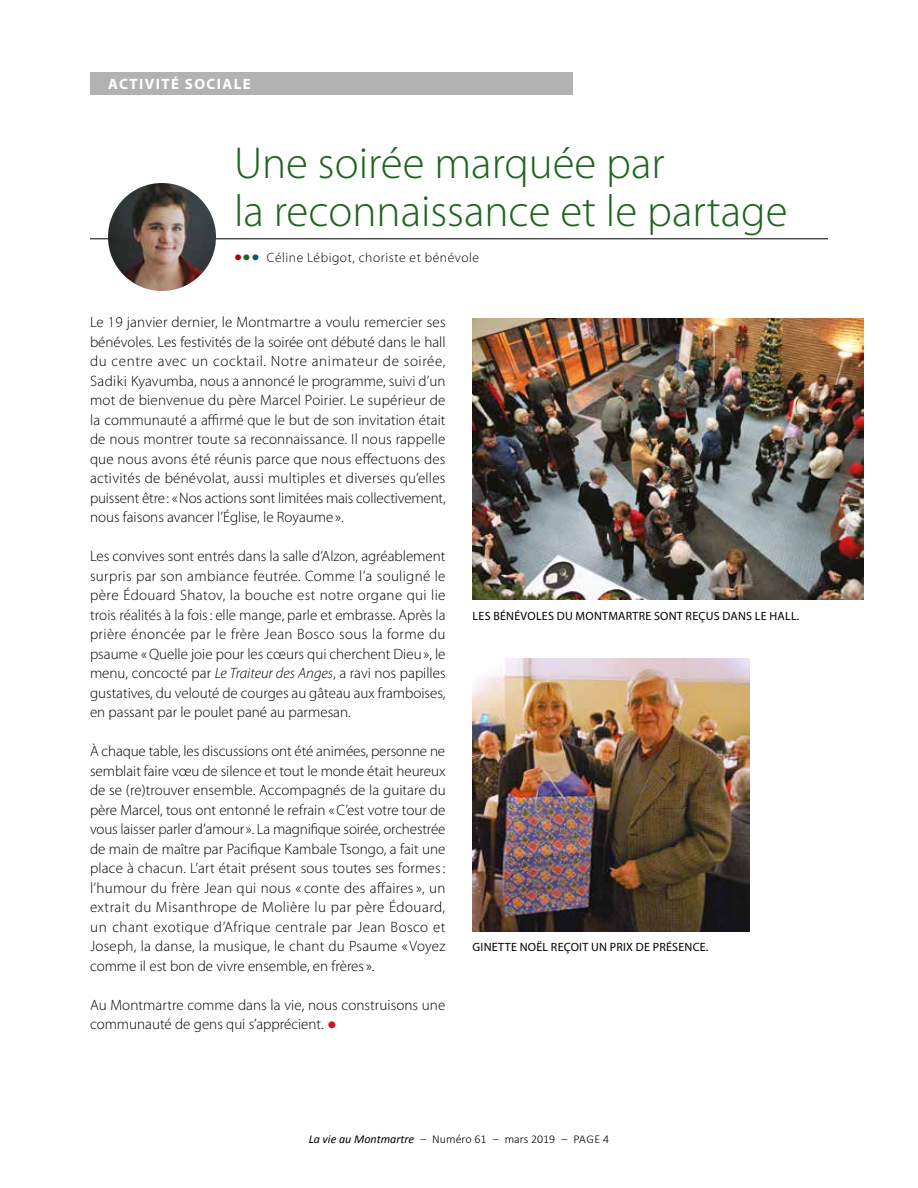
<style>
.page{position:relative;width:918px;height:1188px;background:#fff}
.page>*{position:absolute;margin:0;border:0;box-sizing:border-box;transform-origin:0 0}
.t1{font:300 45px/48px "Myriad Pro";color:#1f641e}
.t2{font:300 39px "Myriad Pro";color:#cd171a}
.t3{font:300 33px "Myriad Pro";color:#9d0f12}
.t4{font:300 15px/19.5px "Myriad Pro";color:#000;text-align:justify}
.t5{font:700 15px "Myriad Pro";letter-spacing:.095em;color:#fff}
.t6{font:300 13.5px "Myriad Pro";letter-spacing:.04em;color:#000}
.t7{font:12px "Myriad Pro";letter-spacing:.02em;color:#000}
.t8{font:300 12px "Calibri";color:#000}
.s1{color:#1f641e}
.s2{color:#005b71}
.s3{font-style:italic}
.s4{font-weight:400;font-style:italic}
</style>
<div class="page">
<div style="left:90px;top:72px;width:483px;height:22px;background:#b3b2b2"></div>
<hr style="left:90px;top:239px;width:738px;height:1px;background:#000">
<img style="left:108px;top:183px;width:108px;height:108px;border-radius:54px">
<img style="left:472px;top:318px;width:392px;height:282px">
<img style="left:472px;top:658px;width:278px;height:274px">
<p class="t5" style="left:108px;top:74px;width:144px">ACTIVITÉ SOCIALE</p>
<h1 class="t1" style="left:234px;top:138px;width:555px">Une soirée marquée par<br>la reconnaissance et le partage</h1>
<h3 class="t3" style="left:234px;top:235px;width:27px">•<span class="s1">•</span><span class="s2">•</span></h3>
<p class="t6" style="left:267px;top:249px;width:214px">Céline Lébigot, choriste et bénévole</p>
<p class="t4" style="left:90px;top:312px;width:357px">Le 19 janvier dernier, le Montmartre a voulu remercier ses bénévoles. Les festivités de la soirée ont débuté dans le hall du centre avec un cocktail. Notre animateur de soirée, Sadiki Kyavumba, nous a annoncé le programme, suivi d’un mot de bienvenue du père Marcel Poirier. Le supérieur de la communauté a affirmé que le but de son invitation était de nous montrer toute sa reconnaissance. Il nous rappelle que nous avons été réunis parce que nous effectuons des activités de bénévolat, aussi multiples et diverses qu’elles puissent être: «Nos actions sont limitées mais collectivement, nous faisons avancer l’Église, le Royaume ».</p>
<p class="t4" style="left:90px;top:546px;width:357px">Les convives sont entrés dans la salle d’Alzon, agréablement surpris par son ambiance feutrée. Comme l’a souligné le père Édouard Shatov, la bouche est notre organe qui lie trois réalités à la fois: elle mange, parle et embrasse. Après la prière énoncée par le frère Jean Bosco sous la forme du psaume «Quelle joie pour les cœurs qui cherchent Dieu», le menu, concocté par <span class="s3">Le Traiteur des Anges</span>, a ravi nos papilles gustatives, du velouté de courges au gâteau aux framboises, en passant par le poulet pané au parmesan.</p>
<p class="t4" style="left:90px;top:741px;width:357px">À chaque table, les discussions ont été animées, personne ne semblait faire vœu de silence et tout le monde était heureux de se (re)trouver ensemble. Accompagnés de la guitare du père Marcel, tous ont entonné le refrain «C’est votre tour de vous laisser parler d’amour». La magnifique soirée, orchestrée de main de maître par Pacifique Kambale Tsongo, a fait une place à chacun. L’art était présent sous toutes ses formes: l’humour du frère Jean qui nous « conte des affaires», un extrait du Misanthrope de Molière lu par père Édouard, un chant exotique d’Afrique centrale par Jean Bosco et Joseph, la danse, la musique, le chant du Psaume « Voyez comme il est bon de vivre ensemble, en frères».</p>
<p class="t4" style="left:90px;top:995px;width:357px">Au Montmartre comme dans la vie, nous construisons une communauté de gens qui s’apprécient.</p>
<h2 class="t2" style="left:327px;top:999px;width:11px">•</h2>
<p class="t7" style="left:473px;top:608px;width:328px">LES BÉNÉVOLES DU MONTMARTRE SONT REÇUS DANS LE HALL.</p>
<p class="t7" style="left:473px;top:940px;width:237px">GINETTE NOËL REÇOIT UN PRIX DE PRÉSENCE.</p>
<p class="t8" style="left:309px;top:1132px;width:302px"><span class="s4">La vie au Montmartre</span> – Numéro 61 – mars 2019 – PAGE 4</p>
</div>
